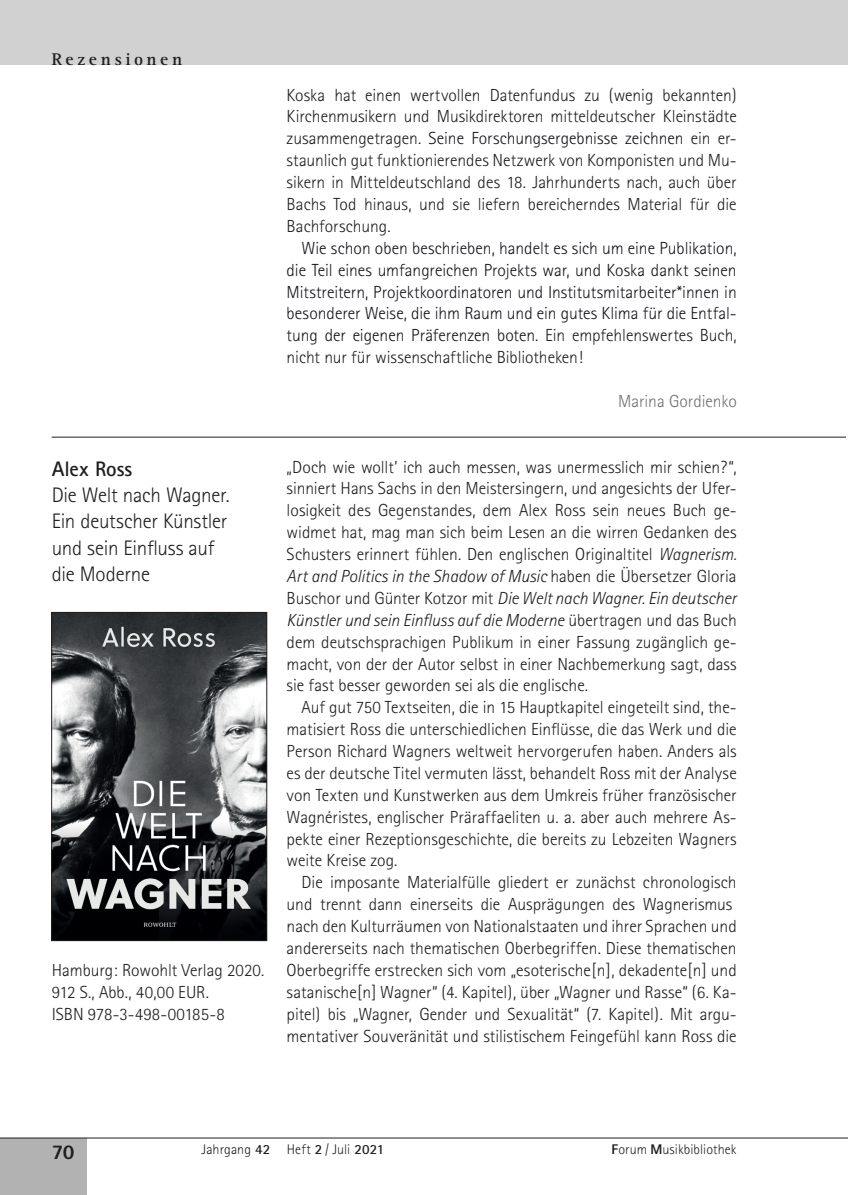
<style>
.page{position:relative;width:848px;height:1195px;background:#fff}
.page>*{position:absolute;margin:0;border:0;box-sizing:border-box;transform-origin:0 0}
.t1{font:21px/26.2px "Rotis Sans Serif Light 31";letter-spacing:-.015em;color:#1d1e1f}
.t2{font:700 21px "Rotis Sans Serif";letter-spacing:-.005em;color:#1d1e1f}
.t3{font:800 21px "Rotis Sans Serif";color:#1d1e1f}
.t4{font:17.5px/21.9px "Rotis Sans Serif Light 31";color:#1d1e1f;text-align:justify}
.t5{font:17.5px/21.9px "Rotis Sans Serif Light 31";letter-spacing:-.005em;color:#13151a;text-align:justify}
.t6{font:17.5px/21.9px "Rotis Sans Serif Light Italic 2";letter-spacing:-.005em;color:#1d1e1f;text-align:justify}
.t7{font:17.5px "Rotis Sans Serif Light 31";letter-spacing:-.005em;color:#707071}
.t8{font:700 17.5px "Rotis Serif";letter-spacing:.205em;color:#1d1e1f}
.t9{font:14px "Rotis Sans Serif Light 34";letter-spacing:.005em;color:#1d1e1f}
.t10{font:14px "Rotis Sans Serif Light 5";letter-spacing:.005em;color:#1d1e1f}
.s1{color:#13151a}
.s2{color:#1d1e1f}
.s3{font-family:"Rotis Sans Serif Light Italic 2"}
.s4{font-family:"Rotis Sans Serif Light 31"}
.s5{font-family:"Rotis Sans Serif";font-weight:700}
.s6{font-family:"Rotis Sans Serif";font-weight:800}
</style>
<div class="page">
<div style="left:0;top:0;width:845px;height:65px;background:#d1d1d1"></div>
<hr style="left:845px;top:0;width:2px;height:65px;background:#d1d1d1">
<div style="left:0;top:1138px;width:86px;height:57px;background:#b2b2b2"></div>
<hr style="left:0;top:1137px;width:845px;height:1px;background:#1d1e1f">
<img style="left:53px;top:614px;width:212px;height:325px">
<div style="left:51px;top:612px;width:216px;height:329px;border:1px solid #1d1e1f"></div>
<hr style="left:52px;top:437px;width:793px;height:1px;background:#1d1e1f">
<p class="t8" style="left:52px;top:49px;width:132px">Rezensionen</p>
<p class="t2" style="left:52px;top:455px;width:82px">Alex Ross</p>
<p class="t1" style="left:52px;top:482px;width:179px">Die Welt nach Wagner.<br>Ein deutscher Künstler und sein Einfluss auf die Moderne</p>
<p class="t4" style="left:52px;top:959px;width:214px;text-align:left">Hamburg: Rowohlt Verlag 2020.<br>912 S., Abb., 40,00 EUR.<br>ISBN 978-3-498-00185-8</p>
<p class="t4" style="left:286px;top:84px;width:451px">Koska hat einen wertvollen Datenfundus zu (wenig bekannten)<br>Kirchenmusikern und Musikdirektoren mitteldeutscher Kleinstädte zusammengetragen. <span class="s1">Seine Forschungsergebnisse zeichnen</span> ein er&shy;staunlich gut funktionierendes Netzwerk von Komponisten und Mu&shy;sikern in Mitteldeutschland des 18. Jahrhunderts nach, auch über Bachs Tod hinaus, und sie liefern bereicherndes Material für die Bachforschung.</p>
<p class="t5" style="left:286px;top:237px;width:451px;text-indent:15px">Wie schon oben beschrieben, handelt es sich um eine Publikation, die Teil eines umfangreichen Projekts war, und Koska dankt seinen Mitstreitern, Projektkoordinatoren und Institutsmitarbeiter*innen in besonderer Weise, die ihm Raum und ein gutes Klima für die Entfal&shy;tung der eigenen Präferenzen boten<span class="s2">. Ein empfehlenswertes Buch, nicht nur für wissenschaftliche Bibliotheken!</span></p>
<p class="t7" style="left:618px;top:391px;width:120px">Marina Gordienko</p>
<p class="t4" style="left:286px;top:456px;width:451px">„Doch wie wollt’ ich auch messen, was unermesslich mir schien?“, sinniert Hans Sachs in den Meistersingern, und angesichts der Ufer&shy;losigkeit des Gegenstandes, dem Alex Ross sein neues Buch ge&shy;widmet hat, mag man sich beim Lesen an die wirren Gedanken des Schusters erinnert fühlen. Den englischen Originaltitel <span class="s3">Wagnerism.</span></p>
<p class="t6" style="left:286px;top:565px;width:451px">Art and Politics in the Shadow of Music <span class="s4">haben die Übersetzer Gloria Buschor und Günter Kotzor mit</span> Die Welt nach Wagner. Ein deutscher Künstler und sein Einfluss auf die Moderne <span class="s4">übertragen und das Buch</span></p>
<p class="t4" style="left:286px;top:631px;width:451px">dem deutschsprachigen Publikum in einer Fassung zugänglich ge&shy;macht, von der der Autor selbst in einer Nachbemerkung sagt, dass sie fast besser geworden sei als die englische.</p>
<p class="t4" style="left:286px;top:696px;width:451px;text-indent:15px">Auf gut 750 Textseiten, die in 15 Hauptkapitel eingeteilt sind, the&shy;matisiert Ross die unterschiedlichen Einflüsse, die das Werk und die Person Richard Wagners weltweit hervorgerufen haben. Anders als es der deutsche Titel vermuten lässt, behandelt Ross mit der Analyse von Texten und Kunstwerken aus dem Umkreis früher französischer Wagnéristes, englischer Präraffaeliten u. a. aber auch mehrere As&shy;pekte einer Rezeptionsgeschichte, die bereits zu Lebzeiten Wagners weite Kreise zog.</p>
<p class="t4" style="left:286px;top:871px;width:451px;text-align:left;text-indent:15px">Die imposante Materialfülle gliedert er zunächst chronologisch und trennt dann einerseits die Ausprägungen des Wagnerismus nach den Kulturräumen von Nationalstaaten und ihrer Sprachen und andererseits nach thematischen Oberbegriffen. Diese thematischen Oberbegriffe erstrecken sich vom „esoterische[n], dekadente[n] und satanische[n] Wagner“ (4. Kapitel), über „Wagner und Rasse“ (6. Ka&shy;pitel) bis „Wagner, Gender und Sexualität“ (7. Kapitel). Mit argu&shy;mentativer Souveränität und stilistischem Feingefühl kann Ross die</p>
<p class="t3" style="left:52px;top:1138px;width:24px">70</p>
<p class="t9" style="left:201px;top:1141px;width:184px">Jahrgang <span class="s5">42</span> Heft <span class="s5">2</span> / Juli <span class="s5">2021</span></p>
<p class="t10" style="left:611px;top:1141px;width:127px"><span class="s6">F</span>orum <span class="s6">M</span>usikbibliothek</p>
</div>
